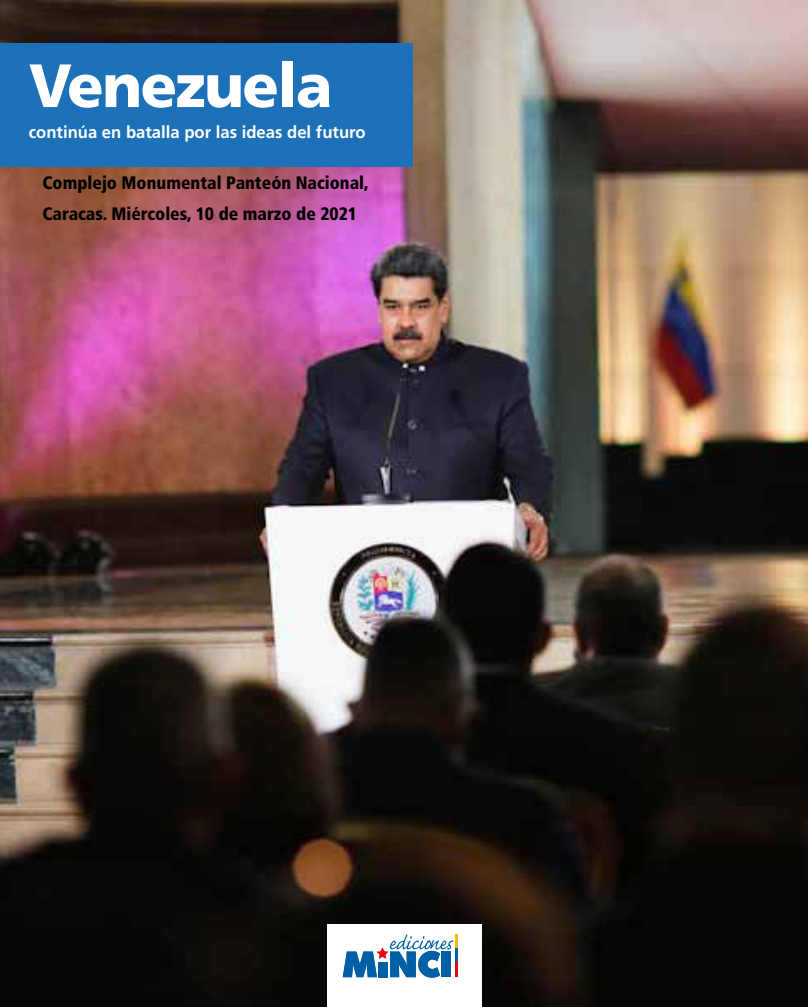
<style>
.page{position:relative;width:808px;height:1007px;background:#fff}
.page>*{position:absolute;margin:0;border:0;box-sizing:border-box;transform-origin:0 0}
.t1{font:900 61px "Frutiger LT Std";letter-spacing:-.025em;color:#fff}
.t2{font:900 condensed 18px/31px "Frutiger LT Std";color:#000}
.t3{font:700 17px "Frutiger LT Std";color:#fff}
</style>
<div class="page">
<img style="left:0;top:1px;width:808px;height:1005px">
<div style="left:0;top:43px;width:412px;height:123px;background:#1d71b8"></div>
<div style="left:327px;top:924px;width:154px;height:82px;background:#fff"></div>
<svg style="left:343px;top:934px;width:110px;height:43px"></svg>
<hr style="left:455px;top:934px;width:3px;height:14px;background:#fbba00">
<hr style="left:455px;top:948px;width:3px;height:14px;background:#005fa5">
<hr style="left:455px;top:962px;width:3px;height:14px;background:#e30613">
<h1 class="t1" style="left:29px;top:49px;width:305px">Venezuela</h1>
<p class="t3" style="left:29px;top:122px;width:338px">continúa en batalla por las ideas del futuro</p>
<p class="t2" style="left:43px;top:167px;width:328px">Complejo Monumental Panteón Nacional,<br>Caracas. Miércoles, 10 de marzo de 2021</p>
</div>
